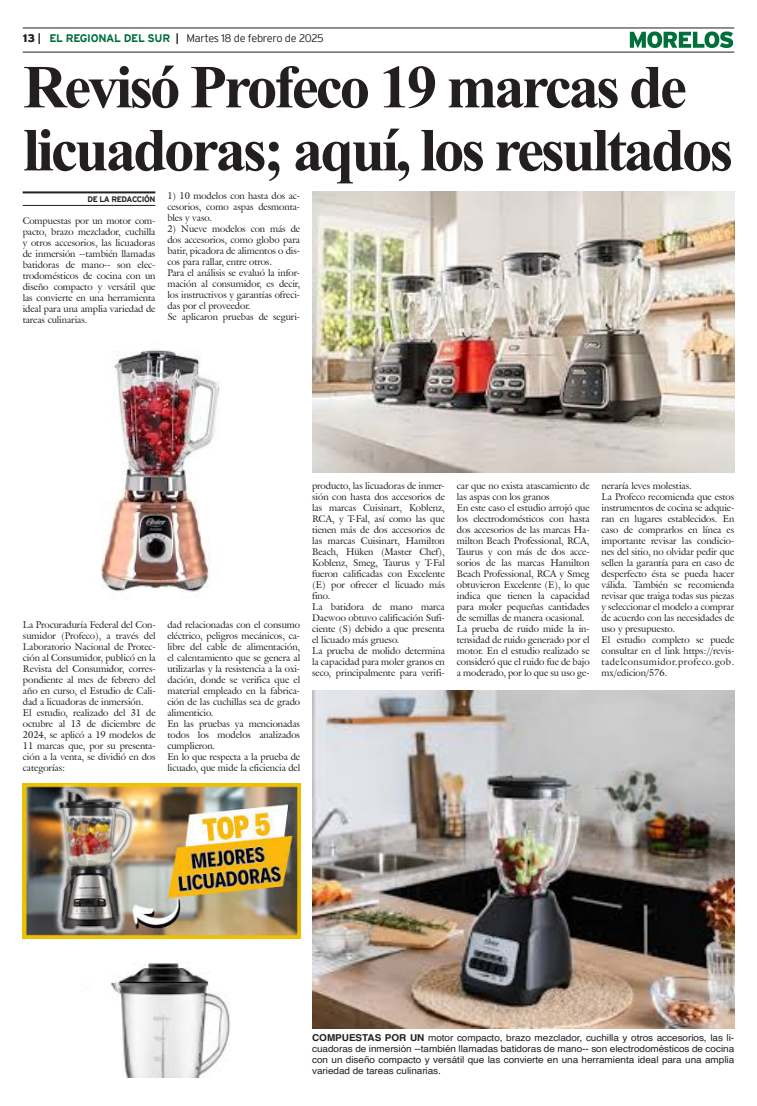
<style>
.page{position:relative;width:757px;height:1106px;background:#fff}
.page>*{position:absolute;margin:0;border:0;box-sizing:border-box;transform-origin:0 0}
.Cabeza_01{font:700 61px "Times New Roman";letter-spacing:-.05em;color:#231f20}
.t1{font:300 11px "Interstate";letter-spacing:-.025em;color:#231f20}
.t2{font:9.5px/11px "Galliard IT Cby BT";letter-spacing:-.005em;color:#231f20;text-align:justify}
.Pie_de_foto{font:9.5px/11px "Helvetica";letter-spacing:-.005em;color:#231f20;text-align:justify;scale:1.05 1}
.t3{font:700 8px "Interstate";letter-spacing:-.05em;color:#231f20}
.s1{font-weight:900}
.s2{font-weight:700}
.s3{font-weight:700;color:#006f3c}
</style>
<div class="page">
<hr style="left:23px;top:28px;width:711px;height:1px;background:#231f20">
<hr style="left:23px;top:52px;width:711px;height:1px;background:#231f20">
<svg style="left:630px;top:31px;width:103px;height:17px"></svg>
<hr style="left:23px;top:191px;width:132px;height:2px;background:#231f20">
<hr style="left:23px;top:205px;width:132px;height:1px;background:#231f20">
<img style="left:312px;top:191px;width:422px;height:281px">
<img style="left:101px;top:350px;width:119px;height:246px">
<img style="left:111px;top:963px;width:120px;height:114px">
<img style="left:312px;top:690px;width:422px;height:338px">
<img style="left:23px;top:783px;width:277px;height:155px">
<p class="t1" style="left:23px;top:32px;width:302px"><span class="s1">13</span> <span class="s2">|</span> <span class="s3">EL REGIONAL DEL SUR</span> <span class="s2">|</span> Martes 18 de febrero de 2025</p>
<p class="Cabeza_01" style="left:23px;top:43px;width:665px">Revisó Profeco 19 marcas de</p>
<p class="Cabeza_01" style="left:23px;top:106px;width:712px">licuadoras; aquí, los resultados</p>
<p class="t3" style="left:87px;top:195px;width:69px">DE LA REDACCIÓN</p>
<p class="t2" style="left:167px;top:190px;width:134px">1) 10 modelos con hasta dos ac&shy;cesorios, como aspas desmonta&shy;bles y vaso.</p>
<p class="t2" style="left:167px;top:223px;width:134px">2) Nueve modelos con más de dos accesorios, como globo para batir, picadora de alimentos o dis&shy;cos para rallar, entre otros.</p>
<p class="t2" style="left:167px;top:267px;width:134px">Para el análisis se evaluó la infor&shy;mación al consumidor, es decir, los instructivos y garantías ofreci&shy;das por el proveedor.</p>
<p class="t2" style="left:167px;top:311px;width:134px">Se aplicaron pruebas de seguri-</p>
<p class="t2" style="left:23px;top:215px;width:134px">Compuestas por un motor com&shy;pacto, brazo mezclador, cuchilla y otros accesorios, las licuadoras de inmersión --también llamadas batidoras de mano-- son elec&shy;trodomésticos de cocina con un diseño compacto y versátil que las convierte en una herramienta ideal para una amplia variedad de tareas culinarias.</p>
<p class="t2" style="left:23px;top:619px;width:134px">La Procuraduría Federal del Con&shy;sumidor (Profeco), a través del Laboratorio Nacional de Protec&shy;ción al Consumidor, publicó en la Revista del Consumidor, corres&shy;pondiente al mes de febrero del año en curso, el Estudio de Cali&shy;dad a licuadoras de inmersión.</p>
<p class="t2" style="left:23px;top:707px;width:134px">El estudio, realizado del 31 de octubre al 13 de diciembre de 2024, se aplicó a 19 modelos de 11 marcas que, por su presenta&shy;ción a la venta, se dividió en dos categorías:</p>
<p class="t2" style="left:167px;top:619px;width:134px">dad relacionadas con el consumo eléctrico, peligros mecánicos, ca&shy;libre del cable de alimentación, el calentamiento que se genera al utilizarlas y la resistencia a la oxi&shy;dación, donde se verifica que el material empleado en la fabrica&shy;ción de las cuchillas sea de grado alimenticio.</p>
<p class="t2" style="left:167px;top:718px;width:134px">En las pruebas ya mencionadas todos los modelos analizados cumplieron.</p>
<p class="t2" style="left:167px;top:751px;width:134px">En lo que respecta a la prueba de licuado, que mide la eficiencia del</p>
<p class="t2" style="left:312px;top:480px;width:134px">producto, las licuadoras de inmer&shy;sión con hasta dos accesorios de las marcas Cuisinart, Koblenz, RCA, y T-Fal, así como las que tienen más de dos accesorios de las marcas Cuisinart, Hamilton Beach, Hüken (Master Chef), Koblenz, Smeg, Taurus y T-Fal fueron calificadas con Excelente (E) por ofrecer el licuado más fino.</p>
<p class="t2" style="left:312px;top:601px;width:134px">La batidora de mano marca Daewoo obtuvo calificación Sufi&shy;ciente (S) debido a que presenta el licuado más grueso.</p>
<p class="t2" style="left:312px;top:645px;width:134px">La prueba de molido determina la capacidad para moler granos en seco, principalmente para verifi-</p>
<p class="t2" style="left:457px;top:480px;width:134px">car que no exista atascamiento de las aspas con los granos</p>
<p class="t2" style="left:457px;top:502px;width:134px">En este caso el estudio arrojó que los electrodomésticos con hasta dos accesorios de las marcas Ha&shy;milton Beach Professional, RCA, Taurus y con más de dos acce&shy;sorios de las marcas Hamilton Beach Professional, RCA y Smeg obtuvieron Excelente (E), lo que indica que tienen la capacidad para moler pequeñas cantidades de semillas de manera ocasional.</p>
<p class="t2" style="left:457px;top:623px;width:134px">La prueba de ruido mide la in&shy;tensidad de ruido generado por el motor. En el estudio realizado se consideró que el ruido fue de bajo a moderado, por lo que su uso ge-</p>
<p class="t2" style="left:601px;top:480px;width:92px">neraría leves molestias.</p>
<p class="t2" style="left:601px;top:491px;width:134px">La Profeco recomienda que estos instrumentos de cocina se adquie&shy;ran en lugares establecidos. En caso de comprarlos en línea es importante revisar las condicio&shy;nes del sitio, no olvidar pedir que sellen la garantía para en caso de desperfecto ésta se pueda hacer válida. También se recomienda revisar que traiga todas sus piezas y seleccionar el modelo a comprar de acuerdo con las necesidades de uso y presupuesto.</p>
<p class="t2" style="left:601px;top:634px;width:134px">El estudio completo se puede consultar en el link https://revis&shy;tadelconsumidor.profeco.gob. mx/edicion/576.</p>
<p class="Pie_de_foto" style="left:312px;top:1032px;width:403px"><span class="s2">COMPUESTAS POR UN</span> motor compacto, brazo mezclador, cuchilla y otros accesorios, las li&shy;cuadoras de inmersión --también llamadas batidoras de mano-- son electrodomésticos de cocina con un diseño compacto y versátil que las convierte en una herramienta ideal para una amplia variedad de tareas culinarias.</p>
</div>
